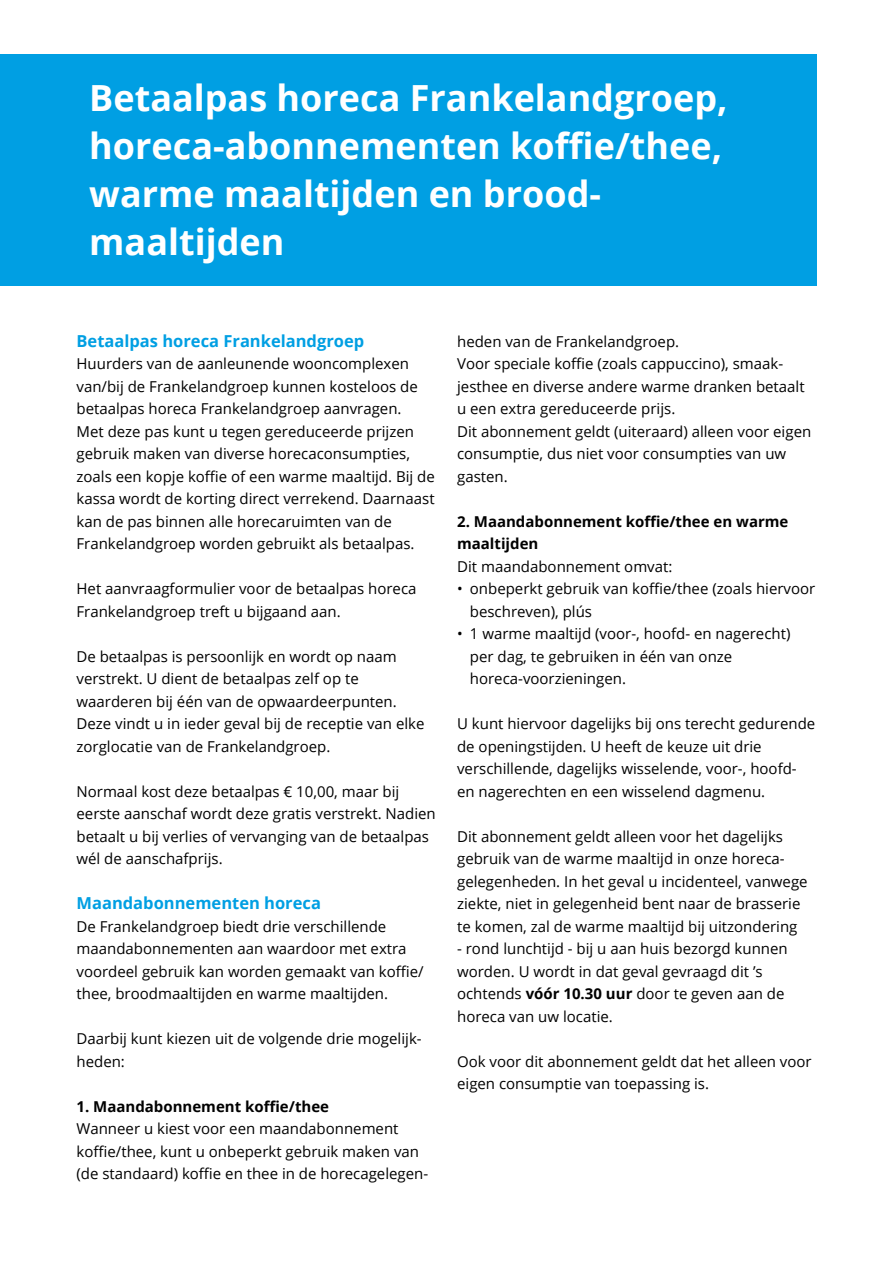
<style>
.page{position:relative;width:893px;height:1263px;background:#fff}
.page>*{position:absolute;margin:0;border:0;box-sizing:border-box;transform-origin:0 0}
.t1{font:700 36px/48px "Open Sans";color:#fff}
.t2{font:700 16.5px "Open Sans";color:#009fe3}
.t3{font:15px/22.5px "Open Sans";color:#000}
.t4{font:700 15px/22.5px "Open Sans";color:#000}
.s1{font-weight:700}
</style>
<div class="page">
<div style="left:0;top:54px;width:816px;height:231px;background:#009fe3"></div>
<h1 class="t1" style="left:89px;top:73px;width:640px">Betaalpas horeca Frankelandgroep, horeca-abonnementen koffie/thee, warme maaltijden en brood&shy;maaltijden</h1>
<p class="t2" style="left:77px;top:329px;width:289px">Betaalpas horeca Frankelandgroep</p>
<p class="t3" style="left:77px;top:352px;width:360px">Huurders van de aanleunende wooncomplexen van/bij de Frankelandgroep kunnen kosteloos de betaalpas horeca Frankelandgroep aanvragen.<br>Met deze pas kunt u tegen gereduceerde prijzen gebruik maken van diverse horecaconsumpties, zoals een kopje koffie of een warme maaltijd. Bij de kassa wordt de korting direct verrekend. Daarnaast kan de pas binnen alle horecaruimten van de Frankelandgroep worden gebruikt als betaalpas.</p>
<p class="t3" style="left:77px;top:577px;width:341px">Het aanvraagformulier voor de betaalpas horeca<br>Frankelandgroep treft u bijgaand aan.</p>
<p class="t3" style="left:77px;top:644px;width:349px">De betaalpas is persoonlijk en wordt op naam verstrekt. U dient de betaalpas zelf op te waarderen bij één van de opwaardeerpunten.<br>Deze vindt u in ieder geval bij de receptie van elke zorglocatie van de Frankelandgroep.</p>
<p class="t3" style="left:77px;top:779px;width:361px">Normaal kost deze betaalpas € 10,00, maar bij eerste aanschaf wordt deze gratis verstrekt. Nadien betaalt u bij verlies of vervanging van de betaalpas wél de aanschafprijs.</p>
<p class="t2" style="left:77px;top:891px;width:246px">Maandabonnementen horeca</p>
<p class="t3" style="left:77px;top:914px;width:349px">De Frankelandgroep biedt drie verschillende maandabonnementen aan waardoor met extra voordeel gebruik kan worden gemaakt van koffie/ thee, broodmaaltijden en warme maaltijden.</p>
<p class="t3" style="left:77px;top:1027px;width:347px">Daarbij kunt kiezen uit de volgende drie mogelijk&shy;heden:</p>
<p class="t4" style="left:77px;top:1094px;width:254px">1. Maandabonnement koffie/thee</p>
<p class="t3" style="left:77px;top:1117px;width:353px">Wanneer u kiest voor een maandabonnement koffie/thee, kunt u onbeperkt gebruik maken van (de standaard) koffie en thee in de horecagelegen-</p>
<p class="t3" style="left:457px;top:329px;width:356px">heden van de Frankelandgroep.<br>Voor speciale koffie (zoals cappuccino), smaak&shy;jesthee en diverse andere warme dranken betaalt u een extra gereduceerde prijs.<br>Dit abonnement geldt (uiteraard) alleen voor eigen consumptie, dus niet voor consumpties van uw gasten.</p>
<p class="t4" style="left:457px;top:509px;width:333px">2. Maandabonnement koffie/thee en warme maaltijden</p>
<p class="t3" style="left:457px;top:554px;width:217px">Dit maandabonnement omvat:</p>
<p class="t3" style="left:470px;top:577px;width:347px;text-indent:-13px">• onbeperkt gebruik van koffie/thee (zoals hiervoor beschreven), plús</p>
<p class="t3" style="left:470px;top:622px;width:322px;text-indent:-13px">• 1 warme maaltijd (voor-, hoofd- en nagerecht) per dag, te gebruiken in één van onze horeca-voorzieningen.</p>
<p class="t3" style="left:457px;top:712px;width:360px">U kunt hiervoor dagelijks bij ons terecht gedurende de openingstijden. U heeft de keuze uit drie verschillende, dagelijks wisselende, voor-, hoofd&shy;en nagerechten en een wisselend dagmenu.</p>
<p class="t3" style="left:457px;top:824px;width:352px">Dit abonnement geldt alleen voor het dagelijks gebruik van de warme maaltijd in onze horeca&shy;gelegenheden. In het geval u incidenteel, vanwege ziekte, niet in gelegenheid bent naar de brasserie te komen, zal de warme maaltijd bij uitzondering</p>
<p class="t3" style="left:457px;top:937px;width:332px">- rond lunchtijd - bij u aan huis bezorgd kunnen worden. U wordt in dat geval gevraagd dit ’s ochtends <span class="s1">vóór 10.30 uur</span> door te geven aan de horeca van uw locatie.</p>
<p class="t3" style="left:457px;top:1049px;width:356px">Ook voor dit abonnement geldt dat het alleen voor eigen consumptie van toepassing is.</p>
</div>
